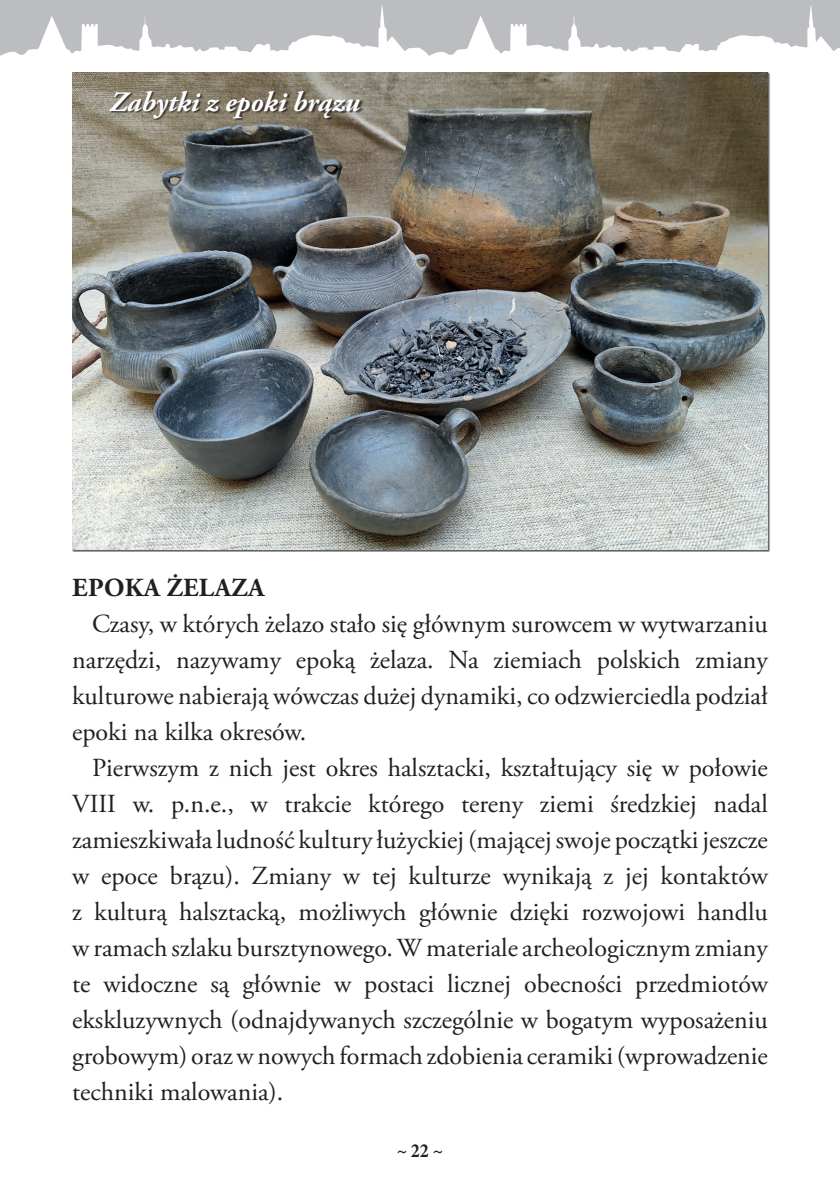
<style>
.page{position:relative;width:840px;height:1191px;background:#fff}
.page>*{position:absolute;margin:0;border:0;box-sizing:border-box;transform-origin:0 0}
.t1{font:italic 700 28px "Adobe Garamond Pro";color:#fff}
.t2{font:26px/36px "Adobe Garamond Pro";color:#231f20;text-align:justify}
.t3{font:700 26px "Adobe Garamond Pro";letter-spacing:.015em;color:#231f20}
.t4{font:700 20px "Minion Pro";color:#231f20;scale:.9 1}
</style>
<div class="page">
<svg style="left:0;top:0;width:839px;height:56px;fill:#bcbdc0"></svg>
<img style="left:72px;top:72px;width:695px;height:477px">
<div style="left:110px;top:92px;width:253px;height:29px;background:#231f20;opacity:.75"></div>
<p class="t1" style="left:109px;top:86px;width:252px">Zabytki z epoki brązu</p>
<p class="t3" style="left:72px;top:572px;width:193px">EPOKA ŻELAZA</p>
<p class="t2" style="left:72px;top:607px;width:697px;text-indent:20px">Czasy, w których żelazo stało się głównym surowcem w wytwarzaniu narzędzi, nazywamy epoką żelaza. Na ziemiach polskich zmiany kulturowe nabierają wówczas dużej dynamiki, co odzwierciedla podział epoki na kilka okresów.</p>
<p class="t2" style="left:72px;top:751px;width:697px;text-indent:20px">Pierwszym z nich jest okres halsztacki, kształtujący się w połowie VIII w. p.n.e., w trakcie którego tereny ziemi średzkiej nadal zamieszkiwała ludność kultury łużyckiej (mającej swoje początki jeszcze w epoce brązu). Zmiany w tej kulturze wynikają z jej kontaktów z kulturą halsztacką, możliwych głównie dzięki rozwojowi handlu w ramach szlaku bursztynowego. W materiale archeologicznym zmiany te widoczne są głównie w postaci licznej obecności przedmiotów ekskluzywnych (odnajdywanych szczególnie w bogatym wyposażeniu grobowym) oraz w nowych formach zdobienia ceramiki (wprowadzenie techniki malowania).</p>
<p class="t4" style="left:396px;top:1136px;width:53px">~ 22 ~</p>
</div>
